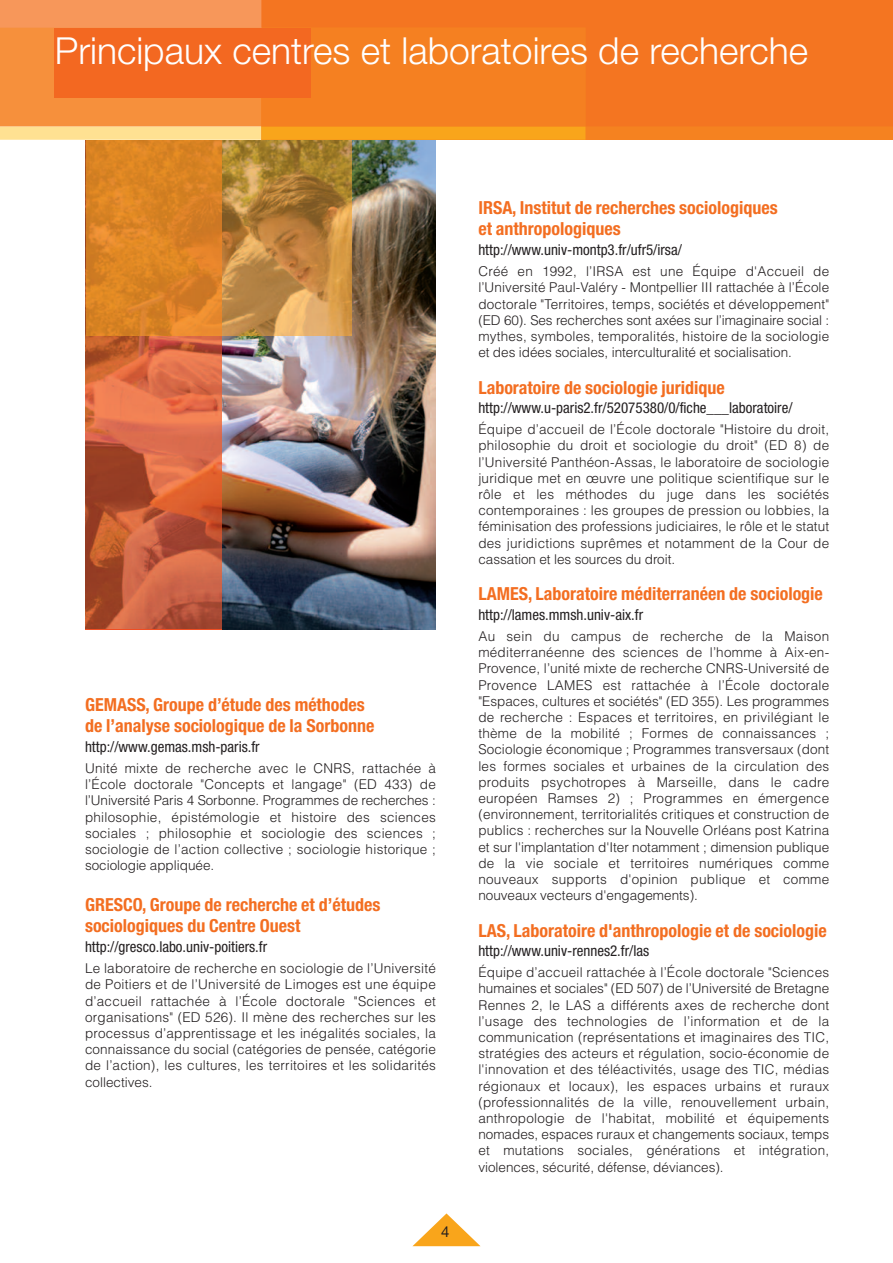
<style>
.page{position:relative;width:893px;height:1263px;background:#fff}
.page>*{position:absolute;margin:0;border:0;box-sizing:border-box;transform-origin:0 0}
.t1{font:300 37.2px "Helvetica Neue";color:#fff}
.t2{font:700 condensed 18px/21.6px "Helvetica Neue";color:#f36e21}
.t3{font:condensed 15px "Helvetica Neue";color:#231f20}
.t4{font:15px "Helvetica Neue";color:#231f20}
.t5{font:300 13.5px/16.2px "Helvetica";color:#231f20;text-align:justify}
</style>
<div class="page">
<svg style="left:412px;top:1213px;width:68px;height:33px"></svg>
<img style="left:221px;top:140px;width:214px;height:489px">
<div style="left:261px;top:0;width:632px;height:140px;background:#f58220"></div>
<div style="left:0;top:0;width:261px;height:28px;background:#f7975a"></div>
<div style="left:261px;top:0;width:632px;height:126px;background:#f47521"></div>
<svg style="left:0;top:28px;width:585px;height:112px"></svg>
<div style="left:54px;top:28px;width:257px;height:69px;background:#f36821"></div>
<img style="left:86px;top:336px;width:135px;height:293px">
<img style="left:86px;top:140px;width:265px;height:196px">
<h1 class="t1" style="left:55px;top:28px;width:755px">Principaux centres et laboratoires de recherche</h1>
<h2 class="t2" style="left:85px;top:695px;width:291px">GEMASS, Groupe d’étude des méthodes de l’analyse sociologique de la Sorbonne</h2>
<p class="t3" style="left:85px;top:741px;width:176px">http://www.gemas.msh-paris.fr</p>
<p class="t5" style="left:85px;top:761px;width:352px">Unité mixte de recherche avec le CNRS, rattachée à l’École doctorale "Concepts et langage" (ED 433) de l’Université Paris 4 Sorbonne. Programmes de recherches : philosophie, épistémologie et histoire des sciences sociales ; philosophie et sociologie des sciences ; sociologie de l’action collective ; sociologie historique ; sociologie appliquée.</p>
<h2 class="t2" style="left:85px;top:895px;width:297px">GRESCO, Groupe de recherche et d’études sociologiques du Centre Ouest</h2>
<p class="t3" style="left:85px;top:941px;width:184px">http://gresco.labo.univ-poitiers.fr</p>
<p class="t5" style="left:85px;top:961px;width:352px">Le laboratoire de recherche en sociologie de l’Université de Poitiers et de l’Université de Limoges est une équipe d’accueil rattachée à l’École doctorale "Sciences et organisations" (ED 526). Il mène des recherches sur les processus d’apprentissage et les inégalités sociales, la connaissance du social (catégories de pensée, catégorie de l’action), les cultures, les territoires et les solidarités collectives.</p>
<p class="t4" style="left:441px;top:1226px;width:10px">4</p>
<h2 class="t2" style="left:478px;top:198px;width:301px">IRSA, Institut de recherches sociologiques et anthropologiques</h2>
<p class="t3" style="left:478px;top:244px;width:205px">http://www.univ-montp3.fr/ufr5/irsa/</p>
<p class="t5" style="left:478px;top:265px;width:352px">Créé en 1992, l’IRSA est une Équipe d'Accueil de l’Université Paul-Valéry - Montpellier III rattachée à l’École doctorale "Territoires, temps, sociétés et développement" (ED 60). Ses recherches sont axées sur l’imaginaire social : mythes, symboles, temporalités, histoire de la sociologie et des idées sociales, interculturalité et socialisation.</p>
<h2 class="t2" style="left:478px;top:378px;width:248px">Laboratoire de sociologie juridique</h2>
<p class="t3" style="left:478px;top:402px;width:316px">http://www.u-paris2.fr/52075380/0/fiche___laboratoire/</p>
<p class="t5" style="left:478px;top:423px;width:352px">Équipe d’accueil de l’École doctorale "Histoire du droit, philosophie du droit et sociologie du droit" (ED 8) de l’Université Panthéon-Assas, le laboratoire de sociologie juridique met en œuvre une politique scientifique sur le rôle et les méthodes du juge dans les sociétés contemporaines : les groupes de pression ou lobbies, la féminisation des professions judiciaires, le rôle et le statut des juridictions suprêmes et notamment de la Cour de cassation et les sources du droit.</p>
<h2 class="t2" style="left:478px;top:584px;width:346px">LAMES, Laboratoire méditerranéen de sociologie</h2>
<p class="t3" style="left:478px;top:609px;width:166px">http://lames.mmsh.univ-aix.fr</p>
<p class="t5" style="left:478px;top:629px;width:352px">Au sein du campus de recherche de la Maison méditerranéenne des sciences de l’homme à Aix-en-Provence, l’unité mixte de recherche CNRS-Université de Provence LAMES est rattachée à l’École doctorale "Espaces, cultures et sociétés" (ED 355). Les programmes de recherche : Espaces et territoires, en privilégiant le thème de la mobilité ; Formes de connaissances ; Sociologie économique ; Programmes transversaux (dont les formes sociales et urbaines de la circulation des produits psychotropes à Marseille, dans le cadre européen Ramses 2) ; Programmes en émergence (environnement, territorialités critiques et construction de publics : recherches sur la Nouvelle Orléans post Katrina et sur l'implantation d'Iter notamment ; dimension publique de la vie sociale et territoires numériques comme nouveaux supports d'opinion publique et comme nouveaux vecteurs d'engagements).</p>
<h2 class="t2" style="left:478px;top:921px;width:350px">LAS, Laboratoire d'anthropologie et de sociologie</h2>
<p class="t3" style="left:478px;top:945px;width:172px">http://www.univ-rennes2.fr/las</p>
<p class="t5" style="left:478px;top:966px;width:352px">Équipe d’accueil rattachée à l’École doctorale "Sciences humaines et sociales" (ED 507) de l’Université de Bretagne Rennes 2, le LAS a différents axes de recherche dont l’usage des technologies de l’information et de la communication (représentations et imaginaires des TIC, stratégies des acteurs et régulation, socio-économie de l'innovation et des téléactivités, usage des TIC, médias régionaux et locaux), les espaces urbains et ruraux (professionnalités de la ville, renouvellement urbain, anthropologie de l'habitat, mobilité et équipements nomades, espaces ruraux et changements sociaux, temps et mutations sociales, générations et intégration, violences, sécurité, défense, déviances).</p>
</div>
